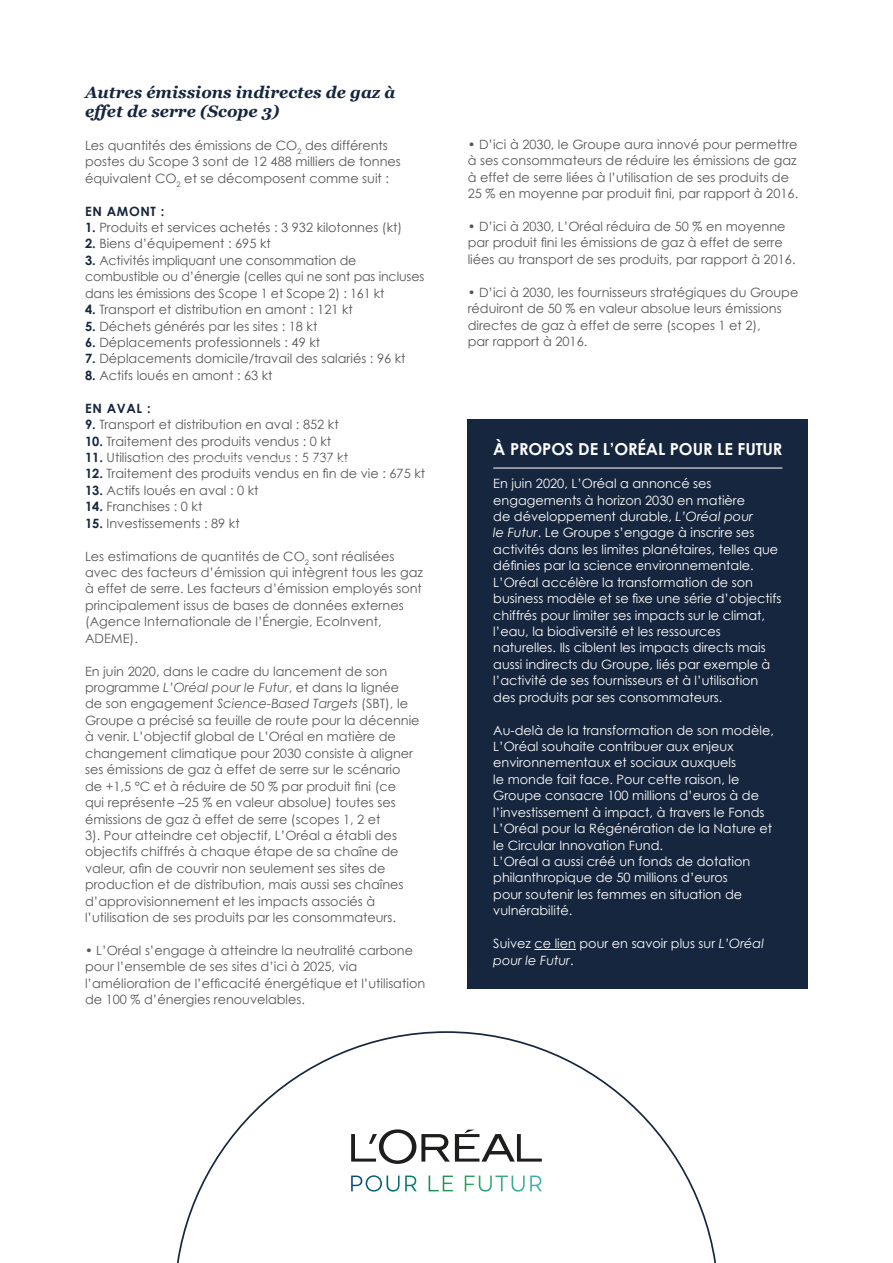
<style>
.page{position:relative;width:893px;height:1263px;background:#fff}
.page>*{position:absolute;margin:0;border:0;box-sizing:border-box;transform-origin:0 0}
.t1{font:italic 700 16.5px/19.5px "Georgia";color:#16263e}
.t2{font:700 16.5px "Century Gothic";letter-spacing:-.01em;color:#fff}
.t3{font:12.9px/16.5px "Century Gothic";color:#585756}
.t4{font:12.9px/16.5px "Century Gothic";color:#fff}
.t5{font:700 12.9px "Century Gothic";letter-spacing:.05em;color:#16263e}
.s1{font-weight:700;color:#16263e}
.s2{font-style:italic}
.s3{font-size:12.75px}
</style>
<div class="page">
<div style="left:468px;top:419px;width:340px;height:570px;background:#16263e"></div>
<hr style="left:534px;top:949px;width:42px;height:1px;background:#fff">
<hr style="left:493px;top:468px;width:289px;height:1px;background:#fff">
<svg style="left:177px;top:1031px;width:539px;height:232px"></svg>
<svg style="left:351px;top:1129px;width:191px;height:35px"></svg>
<svg style="left:351px;top:1175px;width:191px;height:16px"></svg>
<p class="t1" style="left:85px;top:81px;width:312px">Autres émissions indirectes de gaz à effet de serre (Scope 3)</p>
<p class="t3" style="left:85px;top:137px;width:317px">Les quantités des émissions de CO<sub>2</sub> des différents postes du Scope 3 sont de 12 488 milliers de tonnes équivalent CO<sub>2</sub> et se décomposent comme suit :</p>
<p class="t5" style="left:85px;top:203px;width:81px">EN AMONT :</p>
<p class="t3" style="left:85px;top:219px;width:319px"><span class="s1">1.</span> Produits et services achetés : 3 932 kilotonnes (kt)</p>
<p class="t3" style="left:85px;top:235px;width:187px"><span class="s1">2.</span> Biens d’équipement : 695 kt</p>
<p class="t3" style="left:85px;top:252px;width:341px"><span class="s1">3.</span> Activités impliquant une consommation de combustible ou d’énergie (celles qui ne sont pas incluses dans les émissions des Scope 1 et Scope 2) : 161 kt</p>
<p class="t3" style="left:85px;top:301px;width:269px"><span class="s1">4.</span> Transport et distribution en amont : 121 kt</p>
<p class="t3" style="left:85px;top:317px;width:234px"><span class="s1">5.</span> Déchets générés par les sites : 18 kt</p>
<p class="t3" style="left:85px;top:334px;width:237px"><span class="s1">6.</span> Déplacements professionnels : 49 kt</p>
<p class="t3" style="left:85px;top:350px;width:322px"><span class="s1">7.</span> Déplacements domicile/travail des salariés : 96 kt</p>
<p class="t3" style="left:85px;top:367px;width:189px"><span class="s1">8.</span> Actifs loués en amont : 63 kt</p>
<p class="t5" style="left:85px;top:400px;width:67px">EN AVAL :</p>
<p class="t3" style="left:85px;top:416px;width:255px"><span class="s1">9.</span> Transport et distribution en aval : 852 kt</p>
<p class="t3" style="left:85px;top:432px;width:248px"><span class="s1">10.</span> Traitement des produits vendus : 0 kt</p>
<p class="t3" style="left:85px;top:449px;width:265px"><span class="s1">11.</span> Utilisation des produits vendus : 5 737 kt</p>
<p class="t3" style="left:85px;top:465px;width:342px"><span class="s1">12.</span> Traitement des produits vendus en fin de vie : 675 kt</p>
<p class="t3" style="left:85px;top:482px;width:175px"><span class="s1">13.</span> Actifs loués en aval : 0 kt</p>
<p class="t3" style="left:85px;top:498px;width:119px"><span class="s1">14.</span> Franchises : 0 kt</p>
<p class="t3" style="left:85px;top:515px;width:156px"><span class="s1">15.</span> Investissements : 89 kt</p>
<p class="t3" style="left:85px;top:547px;width:339px">Les estimations de quantités de CO<sub>2</sub> sont réalisées avec des facteurs d’émission qui intègrent tous les gaz à effet de serre. Les facteurs d’émission employés sont principalement issus de bases de données externes (Agence Internationale de l’Énergie, EcoInvent, ADEME).</p>
<p class="t3" style="left:85px;top:662px;width:336px">En juin 2020, dans le cadre du lancement de son programme <span class="s2">L’Oréal pour le Futur</span>, et dans la lignée de son engagement <span class="s2">Science-Based Targets</span> (SBT), le Groupe a précisé sa feuille de route pour la décennie à venir. L’objectif global de L’Oréal en matière de changement climatique pour 2030 consiste à aligner ses émissions de gaz à effet de serre sur le scénario de +1,5 °C et à réduire de 50 % par produit fini (ce<br>qui représente –25 % en valeur absolue) toutes ses émissions de gaz à effet de serre (scopes 1, 2 et<br>3). Pour atteindre cet objectif, L’Oréal a établi des objectifs chiffrés à chaque étape de sa chaîne de valeur, afin de couvrir non seulement ses sites de production et de distribution, mais aussi ses chaînes d’approvisionnement et les impacts associés à l’utilisation de ses produits par les consommateurs.</p>
<p class="t3" style="left:85px;top:942px;width:342px"><span class="s3">•</span> L’Oréal s’engage à atteindre la neutralité carbone pour l’ensemble de ses sites d’ici à 2025, via l’amélioration de l’efficacité énergétique et l’utilisation de 100 % d’énergies renouvelables.</p>
<p class="t3" style="left:468px;top:136px;width:332px"><span class="s3">•</span> D’ici à 2030, le Groupe aura innové pour permettre à ses consommateurs de réduire les émissions de gaz à effet de serre liées à l’utilisation de ses produits de 25 % en moyenne par produit fini, par rapport à 2016.</p>
<p class="t3" style="left:468px;top:218px;width:329px"><span class="s3">•</span> D’ici à 2030, L’Oréal réduira de 50 % en moyenne par produit fini les émissions de gaz à effet de serre liées au transport de ses produits, par rapport à 2016.</p>
<p class="t3" style="left:468px;top:284px;width:332px"><span class="s3">•</span> D’ici à 2030, les fournisseurs stratégiques du Groupe réduiront de 50 % en valeur absolue leurs émissions directes de gaz à effet de serre (scopes 1 et 2),<br>par rapport à 2016.</p>
<p class="t2" style="left:493px;top:439px;width:291px">À PROPOS DE L’ORÉAL POUR LE FUTUR</p>
<p class="t4" style="left:493px;top:475px;width:290px">En juin 2020, L’Oréal a annoncé ses engagements à horizon 2030 en matière<br>de développement durable, <span class="s2">L’Oréal pour<br>le Futur</span>. Le Groupe s’engage à inscrire ses activités dans les limites planétaires, telles que définies par la science environnementale.<br>L’Oréal accélère la transformation de son business modèle et se fixe une série d’objectifs chiffrés pour limiter ses impacts sur le climat, l’eau, la biodiversité et les ressources naturelles. Ils ciblent les impacts directs mais aussi indirects du Groupe, liés par exemple à l’activité de ses fournisseurs et à l’utilisation des produits par ses consommateurs.</p>
<p class="t4" style="left:493px;top:721px;width:282px">Au-delà de la transformation de son modèle, L’Oréal souhaite contribuer aux enjeux environnementaux et sociaux auxquels<br>le monde fait face. Pour cette raison, le Groupe consacre 100 millions d’euros à de l’investissement à impact, à travers le Fonds L’Oréal pour la Régénération de la Nature et le Circular Innovation Fund.<br>L’Oréal a aussi créé un fonds de dotation philanthropique de 50 millions d’euros<br>pour soutenir les femmes en situation de vulnérabilité.</p>
<p class="t4" style="left:493px;top:935px;width:272px">Suivez ce lien pour en savoir plus sur <span class="s2">L’Oréal pour le Futur</span>.</p>
</div>
